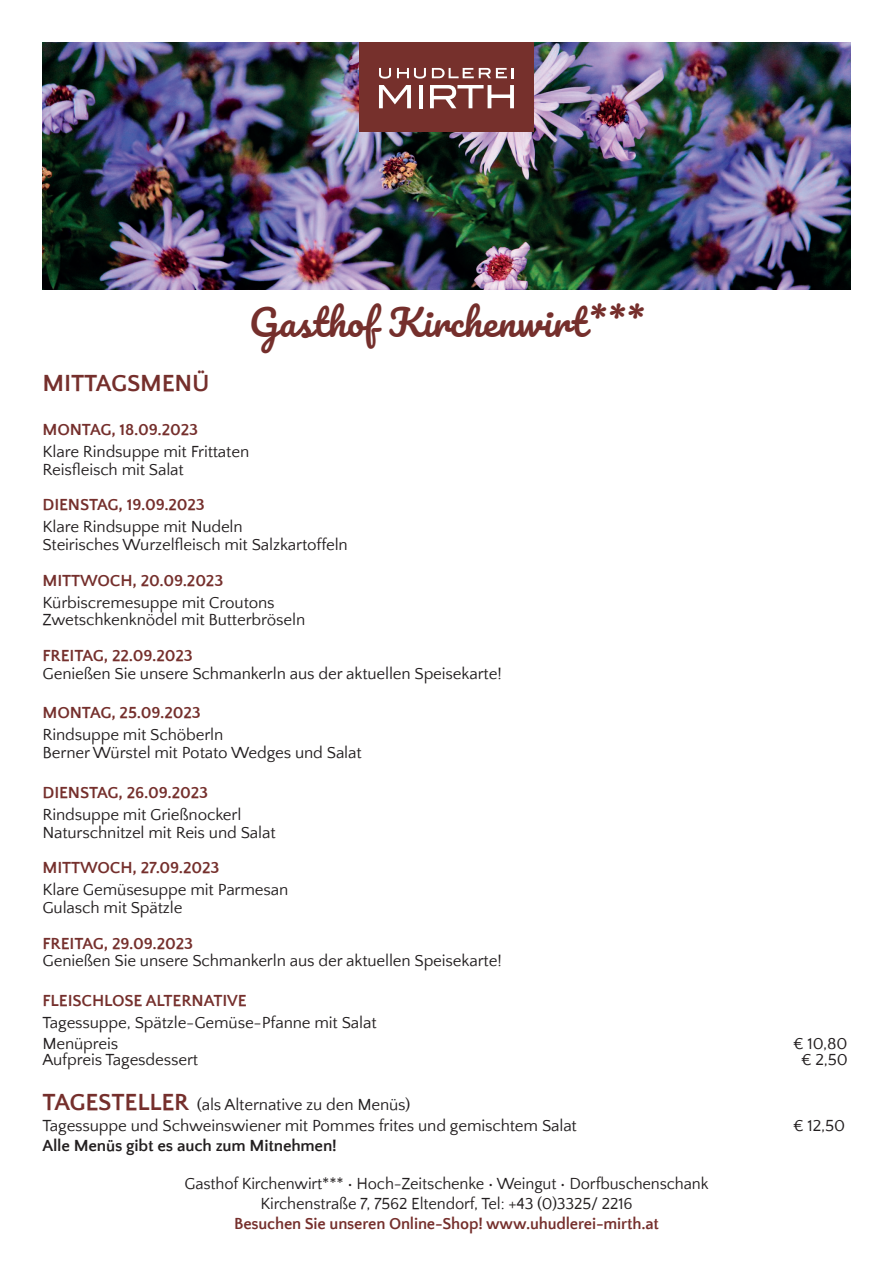
<style>
.page{position:relative;width:893px;height:1263px;background:#fff}
.page>*{position:absolute;margin:0;border:0;box-sizing:border-box;transform-origin:0 0}
.t1{font:36px "Pacifico";letter-spacing:.01em;color:#752f2c}
.t2{font:700 24px "Quattrocento Sans";letter-spacing:-.01em;color:#752f2c}
.t3{font:16.5px/17.7px "Quattrocento Sans";letter-spacing:-.01em;color:#231f20}
.t4{font:700 16.5px "Quattrocento Sans";letter-spacing:-.01em;color:#752f2c}
.t5{font:700 16.5px "Quattrocento Sans";letter-spacing:-.01em;color:#231f20}
.s1{font-weight:700;font-size:24px;color:#752f2c}
</style>
<div class="page">
<img style="left:43px;top:43px;width:807px;height:247px">
<div style="left:359px;top:43px;width:174px;height:89px;background:#76302c"></div>
<svg style="left:379px;top:85px;width:32px;height:23px"></svg>
<hr style="left:419px;top:85px;width:3px;height:23px;background:#fff">
<svg style="left:430px;top:85px;width:84px;height:23px"></svg>
<svg style="left:397px;top:68px;width:29px;height:11px"></svg>
<svg style="left:379px;top:68px;width:12px;height:11px"></svg>
<svg style="left:432px;top:68px;width:82px;height:10px"></svg>
<h1 class="t1" style="left:249px;top:303px;width:396px">Gasthof Kirchenwirt***</h1>
<h2 class="t2" style="left:43px;top:371px;width:169px">MITTAGSMENÜ</h2>
<p class="t4" style="left:43px;top:421px;width:157px">MONTAG, 18.09.2023</p>
<p class="t3" style="left:43px;top:443px;width:208px">Klare Rindsuppe mit Frittaten<br>Reisfleisch mit Salat</p>
<p class="t4" style="left:43px;top:496px;width:164px">DIENSTAG, 19.09.2023</p>
<p class="t3" style="left:43px;top:519px;width:307px">Klare Rindsuppe mit Nudeln<br>Steirisches Wurzelfleisch mit Salzkartoffeln</p>
<p class="t4" style="left:43px;top:572px;width:182px">MITTWOCH, 20.09.2023</p>
<p class="t3" style="left:43px;top:594px;width:264px">Kürbiscremesuppe mit Croutons<br>Zwetschkenknödel mit Butterbröseln</p>
<p class="t4" style="left:43px;top:647px;width:152px">FREITAG, 22.09.2023</p>
<p class="t3" style="left:43px;top:665px;width:461px">Genießen Sie unsere Schmankerln aus der aktuellen Speisekarte!</p>
<p class="t4" style="left:43px;top:704px;width:160px">MONTAG, 25.09.2023</p>
<p class="t3" style="left:43px;top:727px;width:321px">Rindsuppe mit Schöberln<br>Berner Würstel mit Potato Wedges und Salat</p>
<p class="t4" style="left:43px;top:784px;width:167px">DIENSTAG, 26.09.2023</p>
<p class="t3" style="left:43px;top:806px;width:235px">Rindsuppe mit Grießnockerl<br>Naturschnitzel mit Reis und Salat</p>
<p class="t4" style="left:43px;top:859px;width:178px">MITTWOCH, 27.09.2023</p>
<p class="t3" style="left:43px;top:881px;width:247px">Klare Gemüsesuppe mit Parmesan<br>Gulasch mit Spätzle</p>
<p class="t4" style="left:43px;top:934px;width:152px">FREITAG, 29.09.2023</p>
<p class="t3" style="left:43px;top:952px;width:461px">Genießen Sie unsere Schmankerln aus der aktuellen Speisekarte!</p>
<p class="t4" style="left:43px;top:992px;width:206px">FLEISCHLOSE ALTERNATIVE</p>
<p class="t3" style="left:43px;top:1013px;width:336px;line-height:20.7px">Tagessuppe, Spätzle-Gemüse-Pfanne mit Salat<br>Menüpreis</p>
<p class="t3" style="left:793px;top:1035px;width:56px">€ 10,80</p>
<p class="t3" style="left:43px;top:1051px;width:157px">Aufpreis Tagesdessert</p>
<p class="t3" style="left:801px;top:1051px;width:48px">€ 2,50</p>
<p class="t3" style="left:43px;top:1094px;width:536px;line-height:20.7px"><span class="s1">TAGESTELLER</span> (als Alternative zu den Menüs)<br>Tagessuppe und Schweinswiener mit Pommes frites und gemischtem Salat</p>
<p class="t3" style="left:793px;top:1117px;width:54px">€ 12,50</p>
<p class="t5" style="left:43px;top:1137px;width:296px">Alle Menüs gibt es auch zum Mitnehmen!</p>
<p class="t3" style="left:184px;top:1174px;width:526px;line-height:19.8px;text-align:center">Gasthof Kirchenwirt*** • Hoch-Zeitschenke • Weingut • Dorfbuschenschank<br>Kirchenstraße 7, 7562 Eltendorf, Tel: +43 (0)3325/ 2216</p>
<p class="t4" style="left:234px;top:1215px;width:426px">Besuchen Sie unseren Online-Shop! www.uhudlerei-mirth.at</p>
</div>
